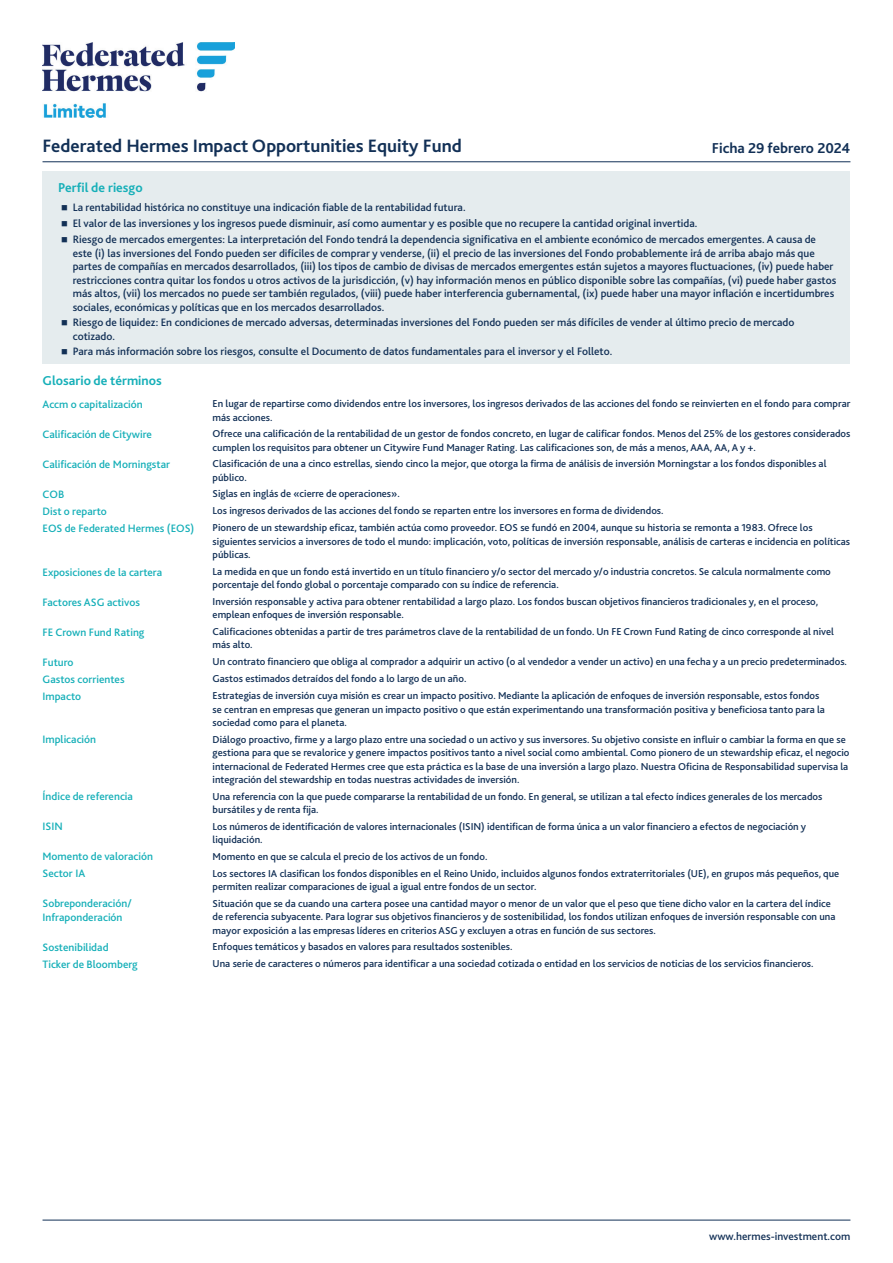
<style>
.page{position:relative;width:893px;height:1263px;background:#fff}
.page>*{position:absolute;margin:0;border:0;box-sizing:border-box;transform-origin:0 0}
.t1{font:700 18.75px "Bliss 2";color:#123056}
.t2{font:700 15px "Bliss 2";color:#123056}
.t3{font:700 13.5px "Bliss 2";color:#15afb8}
.t4{font:500 11.25px/13.5px "Bliss 2";color:#123056}
.t5{font:500 11.25px/13.5px "Bliss 2";color:#15afb8}
.t6{font:500 10.5px/13.5px "Bliss 2";color:#123056}
</style>
<div class="page">
<hr style="left:43px;top:1220px;width:807px;height:1px;background:#113056">
<hr style="left:43px;top:161px;width:807px;height:1px;background:#113056">
<div style="left:43px;top:171px;width:807px;height:193px;background:#e5ecee"></div>
<img style="left:43px;top:43px;width:192px;height:74px">
<h1 class="t1" style="left:43px;top:134px;width:421px">Federated Hermes Impact Opportunities Equity Fund</h1>
<h2 class="t2" style="left:712px;top:138px;width:140px">Ficha 29 febrero 2024</h2>
<p class="t3" style="left:58px;top:180px;width:86px">Perfil de riesgo</p>
<p class="t4" style="left:61px;top:200px;width:406px">■ La rentabilidad histórica no constituye una indicación fiable de la rentabilidad futura.</p>
<p class="t4" style="left:61px;top:217px;width:638px">■ El valor de las inversiones y los ingresos puede disminuir, así como aumentar y es posible que no recupere la cantidad original invertida.</p>
<p class="t4" style="left:73px;top:233px;width:765px;text-indent:-11px">■ Riesgo de mercados emergentes: La interpretación del Fondo tendrá la dependencia significativa en el ambiente económico de mercados emergentes. A causa de este (i) las inversiones del Fondo pueden ser difíciles de comprar y venderse, (ii) el precio de las inversiones del Fondo probablemente irá de arriba abajo más que partes de compañías en mercados desarrollados, (iii) los tipos de cambio de divisas de mercados emergentes están sujetos a mayores fluctuaciones, (iv) puede haber restricciones contra quitar los fondos u otros activos de la jurisdicción, (v) hay información menos en público disponible sobre las compañías, (vi) puede haber gastos más altos, (vii) los mercados no puede ser también regulados, (viii) puede haber interferencia gubernamental, (ix) puede haber una mayor inflación e incertidumbres sociales, económicas y políticas que en los mercados desarrollados.</p>
<p class="t4" style="left:73px;top:316px;width:723px;text-indent:-11px">■ Riesgo de liquidez: En condiciones de mercado adversas, determinadas inversiones del Fondo pueden ser más difíciles de vender al último precio de mercado cotizado.</p>
<p class="t4" style="left:61px;top:345px;width:553px">■ Para más información sobre los riesgos, consulte el Documento de datos fundamentales para el inversor y el Folleto.</p>
<p class="t3" style="left:43px;top:372px;width:121px">Glosario de términos</p>
<p class="t5" style="left:43px;top:397px;width:102px">Accm o capitalización</p>
<p class="t6" style="left:213px;top:397px;width:639px">En lugar de repartirse como dividendos entre los inversores, los ingresos derivados de las acciones del fondo se reinvierten en el fondo para comprar más acciones.</p>
<p class="t5" style="left:43px;top:427px;width:111px">Calificación de Citywire</p>
<p class="t6" style="left:213px;top:427px;width:639px">Ofrece una calificación de la rentabilidad de un gestor de fondos concreto, en lugar de calificar fondos. Menos del 25% de los gestores considerados cumplen los requisitos para obtener un Citywire Fund Manager Rating. Las calificaciones son, de más a menos, AAA, AA, A y +.</p>
<p class="t5" style="left:43px;top:457px;width:129px">Calificación de Morningstar</p>
<p class="t6" style="left:213px;top:457px;width:615px">Clasificación de una a cinco estrellas, siendo cinco la mejor, que otorga la firma de análisis de inversión Morningstar a los fondos disponibles al público.</p>
<p class="t5" style="left:43px;top:487px;width:23px">COB</p>
<p class="t6" style="left:213px;top:487px;width:189px">Siglas en inglás de «cierre de operaciones».</p>
<p class="t5" style="left:43px;top:504px;width:66px">Dist o reparto</p>
<p class="t6" style="left:213px;top:504px;width:452px">Los ingresos derivados de las acciones del fondo se reparten entre los inversores en forma de dividendos.</p>
<p class="t5" style="left:43px;top:521px;width:153px">EOS de Federated Hermes (EOS)</p>
<p class="t6" style="left:213px;top:521px;width:639px">Pionero de un stewardship eficaz, también actúa como proveedor. EOS se fundó en 2004, aunque su historia se remonta a 1983. Ofrece los siguientes servicios a inversores de todo el mundo: implicación, voto, políticas de inversión responsable, análisis de carteras e incidencia en políticas públicas.</p>
<p class="t5" style="left:43px;top:565px;width:121px">Exposiciones de la cartera</p>
<p class="t6" style="left:213px;top:565px;width:620px">La medida en que un fondo está invertido en un título financiero y/o sector del mercado y/o industria concretos. Se calcula normalmente como porcentaje del fondo global o porcentaje comparado con su índice de referencia.</p>
<p class="t5" style="left:43px;top:595px;width:99px">Factores ASG activos</p>
<p class="t6" style="left:213px;top:595px;width:607px">Inversión responsable y activa para obtener rentabilidad a largo plazo. Los fondos buscan objetivos financieros tradicionales y, en el proceso, emplean enfoques de inversión responsable.</p>
<p class="t5" style="left:43px;top:625px;width:103px">FE Crown Fund Rating</p>
<p class="t6" style="left:213px;top:625px;width:623px">Calificaciones obtenidas a partir de tres parámetros clave de la rentabilidad de un fondo. Un FE Crown Fund Rating de cinco corresponde al nivel más alto.</p>
<p class="t5" style="left:43px;top:655px;width:33px">Futuro</p>
<p class="t6" style="left:213px;top:655px;width:636px">Un contrato financiero que obliga al comprador a adquirir un activo (o al vendedor a vender un activo) en una fecha y a un precio predeterminados.</p>
<p class="t5" style="left:43px;top:672px;width:84px">Gastos corrientes</p>
<p class="t6" style="left:213px;top:672px;width:255px">Gastos estimados detraídos del fondo a lo largo de un año.</p>
<p class="t5" style="left:43px;top:689px;width:40px">Impacto</p>
<p class="t6" style="left:213px;top:689px;width:614px">Estrategias de inversión cuya misión es crear un impacto positivo. Mediante la aplicación de enfoques de inversión responsable, estos fondos se centran en empresas que generan un impacto positivo o que están experimentando una transformación positiva y beneficiosa tanto para la sociedad como para el planeta.</p>
<p class="t5" style="left:43px;top:733px;width:55px">Implicación</p>
<p class="t6" style="left:213px;top:732px;width:638px">Diálogo proactivo, firme y a largo plazo entre una sociedad o un activo y sus inversores. Su objetivo consiste en influir o cambiar la forma en que se gestiona para que se revalorice y genere impactos positivos tanto a nivel social como ambiental. Como pionero de un stewardship eficaz, el negocio internacional de Federated Hermes cree que esta práctica es la base de una inversión a largo plazo. Nuestra Oficina de Responsabilidad supervisa la integración del stewardship en todas nuestras actividades de inversión.</p>
<p class="t5" style="left:43px;top:789px;width:92px">Índice de referencia</p>
<p class="t6" style="left:213px;top:789px;width:611px">Una referencia con la que puede compararse la rentabilidad de un fondo. En general, se utilizan a tal efecto índices generales de los mercados bursátiles y de renta fija.</p>
<p class="t5" style="left:43px;top:819px;width:22px">ISIN</p>
<p class="t6" style="left:213px;top:819px;width:595px">Los números de identificación de valores internacionales (ISIN) identifican de forma única a un valor financiero a efectos de negociación y liquidación.</p>
<p class="t5" style="left:43px;top:849px;width:112px">Momento de valoración</p>
<p class="t6" style="left:213px;top:849px;width:276px">Momento en que se calcula el precio de los activos de un fondo.</p>
<p class="t5" style="left:43px;top:867px;width:44px">Sector IA</p>
<p class="t6" style="left:213px;top:866px;width:628px">Los sectores IA clasifican los fondos disponibles en el Reino Unido, incluidos algunos fondos extraterritoriales (UE), en grupos más pequeños, que permiten realizar comparaciones de igual a igual entre fondos de un sector.</p>
<p class="t5" style="left:43px;top:897px;width:91px">Sobreponderación/<br>Infraponderación</p>
<p class="t6" style="left:213px;top:896px;width:624px">Situación que se da cuando una cartera posee una cantidad mayor o menor de un valor que el peso que tiene dicho valor en la cartera del índice de referencia subyacente. Para lograr sus objetivos financieros y de sostenibilidad, los fondos utilizan enfoques de inversión responsable con una mayor exposición a las empresas líderes en criterios ASG y excluyen a otras en función de sus sectores.</p>
<p class="t5" style="left:43px;top:940px;width:68px">Sostenibilidad</p>
<p class="t6" style="left:213px;top:940px;width:301px">Enfoques temáticos y basados en valores para resultados sostenibles.</p>
<p class="t5" style="left:43px;top:957px;width:97px">Ticker de Bloomberg</p>
<p class="t6" style="left:213px;top:957px;width:602px">Una serie de caracteres o números para identificar a una sociedad cotizada o entidad en los servicios de noticias de los servicios financieros.</p>
<p class="t4" style="left:709px;top:1230px;width:143px">www.hermes-investment.com</p>
</div>
